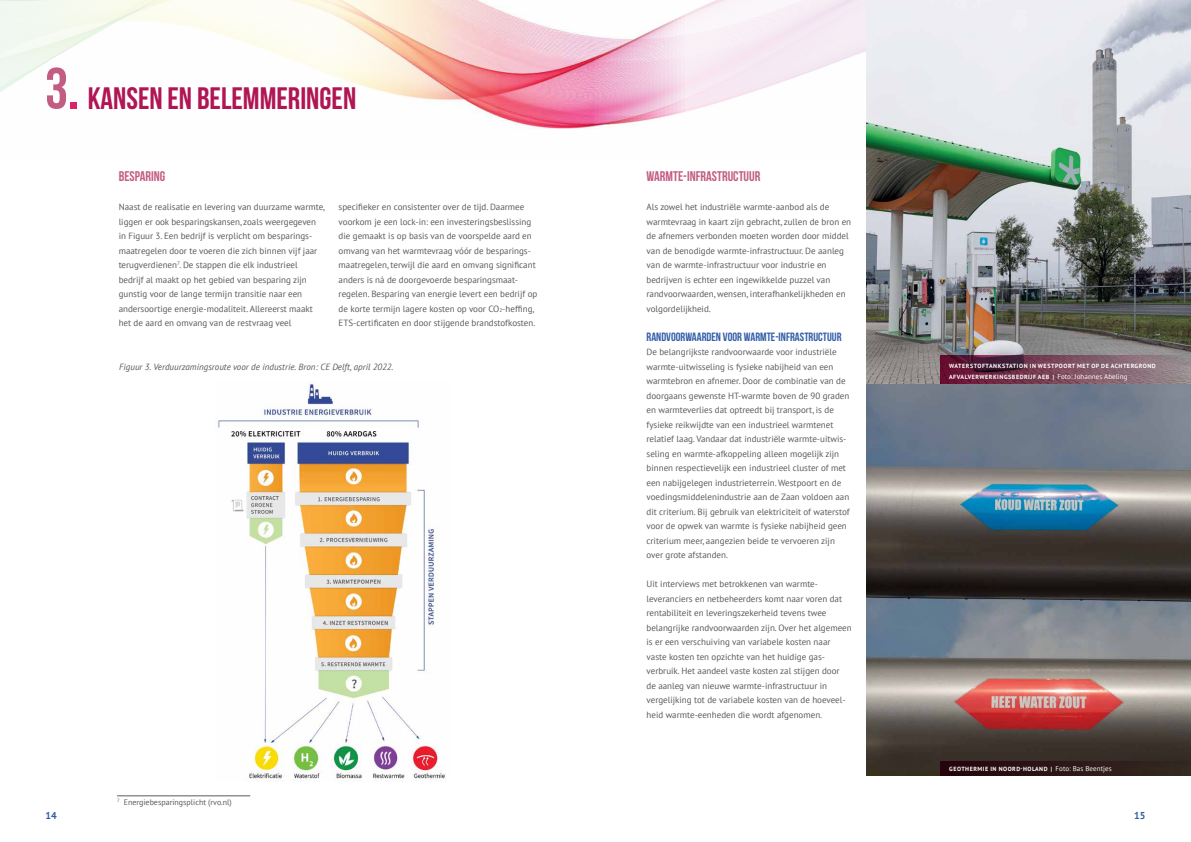
<style>
.page{position:relative;width:1191px;height:842px;background:#fff}
.page>*{position:absolute;margin:0;border:0;box-sizing:border-box;transform-origin:0 0}
.t1{font:31px "Bebas Neue";color:#b01554}
.t2{font:14px "Bebas Neue";color:#c25c83}
.t3{font:12px "Bebas Neue";color:#325ca8}
.t4{font:700 10px "PT Sans";color:#325ca8}
.t5{font:9px/14.5px "PT Sans";color:#58595b}
.t6{font:italic 9px "PT Sans";color:#58595b}
.t7{font:8px "PT Sans";color:#58595b}
.t8{font:700 6px/11px "PT Sans";letter-spacing:.09em;color:#fff}
.s1{font-size:58px;color:#c25c83}
.s2{font-size:58px;color:#dc2269}
.s3{font-size:5.2px}
.s4{font-weight:400;font-size:7px}
</style>
<div class="page">
<img style="left:497px;top:6px;width:97px;height:123px">
<svg style="left:594px;top:0;width:272px;height:129px"></svg>
<svg style="left:0;top:0;width:497px;height:122px"></svg>
<img style="left:866px;top:0;width:325px;height:384px">
<svg style="left:866px;top:384px;width:325px;height:392px;background:#6c6b6f"></svg>
<img style="left:216px;top:384px;width:230px;height:395px">
<svg style="left:940px;top:355px;width:251px;height:29px;background:#774a5c"></svg>
<svg style="left:940px;top:761px;width:251px;height:15px;background:#2c1616"></svg>
<hr style="left:117px;top:795px;width:133px;height:1px;background:#58595b">
<h1 class="t1" style="left:45px;top:81px;width:313px"><span class="s1">3</span><span class="s2">.</span> KANSEN EN BELEMMERINGEN</h1>
<h2 class="t2" style="left:119px;top:168px;width:48px">BESPARING</h2>
<p class="t5" style="left:119px;top:199px;width:208px">Naast de realisatie en levering van duurzame warmte, liggen er ook besparingskansen, zoals weergegeven in Figuur 3. Een bedrijf is verplicht om besparings&shy;maatregelen door te voeren die zich binnen vijf jaar terugverdienen<sup>7</sup>. De stappen die elk industrieel<br>bedrijf al maakt op het gebied van besparing zijn gunstig voor de lange termijn transitie naar een andersoortige energie-modaliteit. Allereerst maakt het de aard en omvang van de restvraag veel</p>
<p class="t5" style="left:339px;top:199px;width:200px">specifieker en consistenter over de tijd. Daarmee voorkom je een lock-in: een investeringsbeslissing die gemaakt is op basis van de voorspelde aard en omvang van het warmtevraag vóór de besparings&shy;maatregelen, terwijl die aard en omvang significant anders is ná de doorgevoerde besparingsmaat&shy;regelen. Besparing van energie levert een bedrijf op de korte termijn lagere kosten op voor CO<span class="s3">2</span>-heffing, ETS-certificaten en door stijgende brandstofkosten.</p>
<h2 class="t2" style="left:646px;top:168px;width:115px">WARMTE-INFRASTRUCTUUR</h2>
<p class="t5" style="left:646px;top:199px;width:206px">Als zowel het industriële warmte-aanbod als de warmtevraag in kaart zijn gebracht, zullen de bron en de afnemers verbonden moeten worden door middel van de benodigde warmte-infrastructuur. De aanleg van de warmte-infrastructuur voor industrie en bedrijven is echter een ingewikkelde puzzel van randvoorwaarden, wensen, interafhankelijkheden en volgordelijkheid.</p>
<h3 class="t3" style="left:646px;top:330px;width:196px">RANDVOORWAARDEN VOOR WARMTE-INFRASTRUCTUUR</h3>
<p class="t5" style="left:646px;top:344px;width:204px">De belangrijkste randvoorwaarde voor industriële warmte-uitwisseling is fysieke nabijheid van een warmtebron en afnemer. Door de combinatie van de doorgaans gewenste HT-warmte boven de 90 graden en warmteverlies dat optreedt bij transport, is de fysieke reikwijdte van een industrieel warmtenet relatief laag. Vandaar dat industriële warmte-uitwis&shy;seling en warmte-afkoppeling alleen mogelijk zijn binnen respectievelijk een industrieel cluster of met een nabijgelegen industrieterrein. Westpoort en de voedingsmiddelenindustrie aan de Zaan voldoen aan dit criterium. Bij gebruik van elektriciteit of waterstof voor de opwek van warmte is fysieke nabijheid geen criterium meer, aangezien beide te vervoeren zijn over grote afstanden.</p>
<p class="t5" style="left:646px;top:576px;width:207px">Uit interviews met betrokkenen van warmte&shy;leveranciers en netbeheerders komt naar voren dat rentabiliteit en leveringszekerheid tevens twee belangrijke randvoorwaarden zijn. Over het algemeen is er een verschuiving van variabele kosten naar vaste kosten ten opzichte van het huidige gas&shy;verbruik. Het aandeel vaste kosten zal stijgen door<br>de aanleg van nieuwe warmte-infrastructuur in vergelijking tot de variabele kosten van de hoeveel&shy;heid warmte-eenheden die wordt afgenomen.</p>
<p class="t6" style="left:119px;top:361px;width:276px">Figuur 3. Verduurzamingsroute voor de industrie. Bron: CE Delft, april 2022.</p>
<p class="t8" style="left:949px;top:360px;width:208px">WATERSTOFTANKSTATION IN WESTPOORT MET OP DE ACHTERGROND<br>AFVALVERWERKINGSBEDRIJF AEB | <span class="s4">Foto: Johannes Abeling</span></p>
<p class="t7" style="left:117px;top:797px;width:116px"><sup>7</sup> Energiebesparingsplicht (rvo.nl)</p>
<p class="t8" style="left:949px;top:763px;width:164px">GEOTHERMIE IN NOORD-HOLAND | <span class="s4">Foto: Bas Beentjes</span></p>
<p class="t4" style="left:45px;top:809px;width:13px">14</p>
<p class="t4" style="left:1134px;top:809px;width:13px">15</p>
</div>
